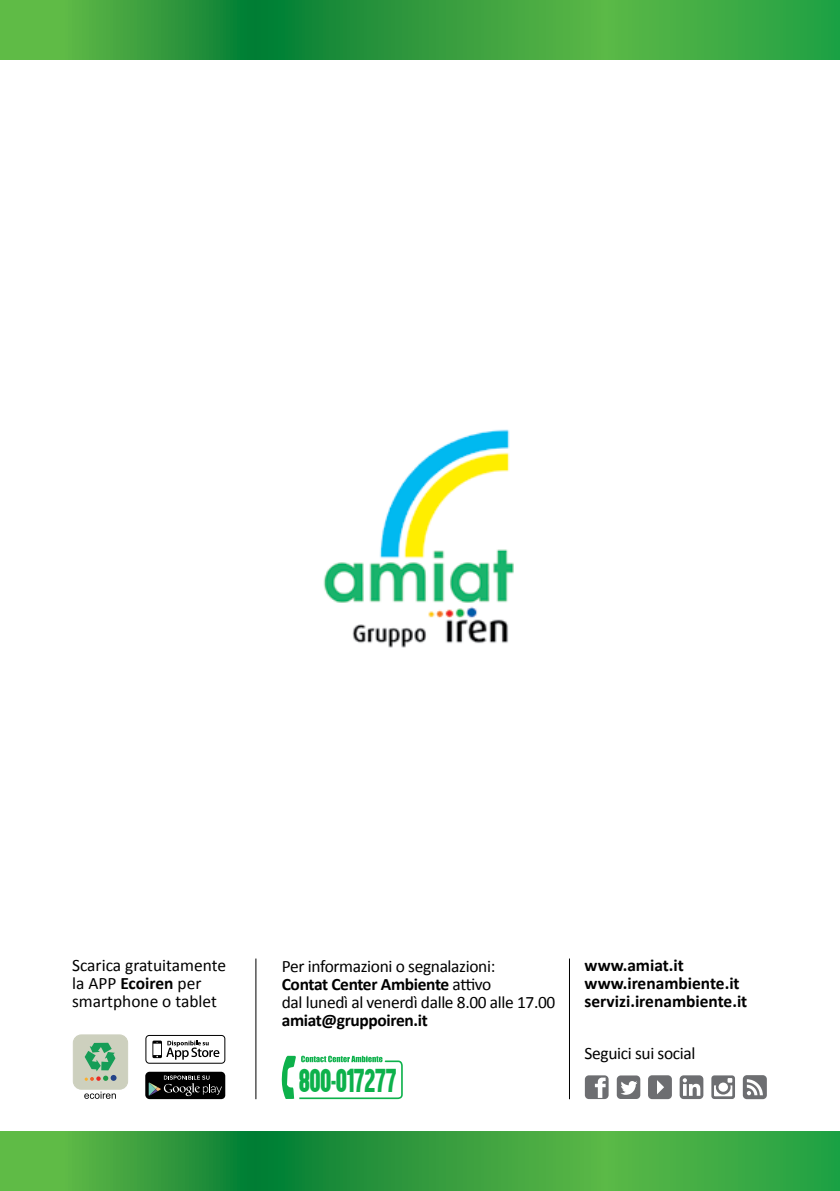
<style>
.page{position:relative;width:840px;height:1191px;background:#fff}
.page>*{position:absolute;margin:0;border:0;box-sizing:border-box;transform-origin:0 0}
.t1{font:28.4px "NUMEROVERDETELECOM";color:#0db14b;scale:.74 1}
.t2{font:17.4px/18px "Calibri";letter-spacing:-.02em;color:#000}
.t3{font:700 17.4px/18px "Calibri";color:#000}
.t4{font:17.4px/18px "Calibri";color:#000}
.t5{font:700 17.4px "Calibri";letter-spacing:-.02em;color:#000}
.s1{font-weight:700}
</style>
<div class="page">
<svg style="left:0;top:0;width:839px;height:60px;background:#38a140"></svg>
<svg style="left:0;top:1131px;width:839px;height:60px;background:#38a140"></svg>
<div style="left:73px;top:1035px;width:54px;height:54px;background:#cdd0be;border-radius:8px"></div>
<div style="left:73px;top:1034px;width:55px;height:55px;border:1px solid #cdd0be;border-radius:8px"></div>
<svg style="left:84px;top:1091px;width:32px;height:7px"></svg>
<svg style="left:85px;top:1042px;width:31px;height:38px"></svg>
<svg style="left:145px;top:1035px;width:80px;height:28px"></svg>
<div style="left:145px;top:1071px;width:80px;height:28px;background:#000;border-radius:4px"></div>
<svg style="left:149px;top:1075px;width:73px;height:21px"></svg>
<svg style="left:584px;top:1075px;width:24px;height:24px"></svg>
<svg style="left:711px;top:1075px;width:23px;height:24px"></svg>
<svg style="left:616px;top:1075px;width:24px;height:24px"></svg>
<svg style="left:648px;top:1075px;width:23px;height:24px"></svg>
<svg style="left:742px;top:1075px;width:24px;height:24px"></svg>
<svg style="left:679px;top:1075px;width:24px;height:24px"></svg>
<hr style="left:255px;top:958px;width:1px;height:141px;background:#000">
<hr style="left:568px;top:958px;width:1px;height:141px;background:#000">
<svg style="left:281px;top:1055px;width:121px;height:44px"></svg>
<img style="left:323px;top:429px;width:191px;height:219px">
<p class="t4" style="left:72px;top:956px;width:155px">Scarica gratuitamente la APP <span class="s1">Ecoiren</span> per smartphone o tablet</p>
<p class="t3" style="left:584px;top:956px;width:164px">www.amiat.it www.irenambiente.it servizi.irenambiente.it</p>
<p class="t2" style="left:584px;top:1044px;width:112px">Seguici sui social</p>
<h1 class="t1" style="left:299px;top:1065px;width:133px">800-017277</h1>
<p class="t2" style="left:281px;top:957px;width:275px">Per informazioni o segnalazioni:<br><span class="s1">Contat Center Ambiente</span> attivo<br>dal lunedì al venerdì dalle 8.00 alle 17.00</p>
<p class="t5" style="left:281px;top:1008px;width:147px">amiat@gruppoiren.it</p>
</div>
